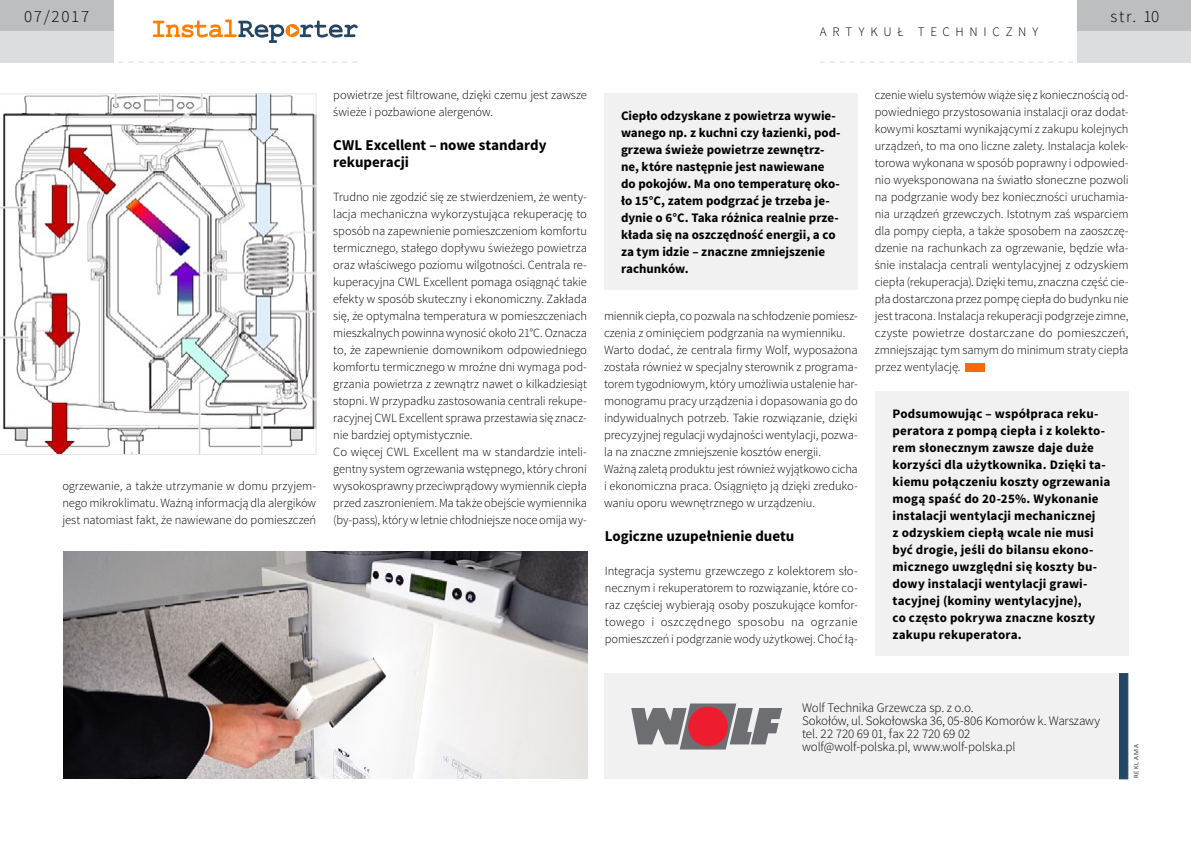
<style>
.page{position:relative;width:1191px;height:842px;background:#fff}
.page>*{position:absolute;margin:0;border:0;box-sizing:border-box;transform-origin:0 0}
.t1{font:300 17px "Source Sans Pro";letter-spacing:.1em;color:#000}
.t2{font:700 15px/17px "Source Sans Pro";letter-spacing:-.005em;color:#000}
.t3{font:700 13px/17px "Source Sans Pro";letter-spacing:.01em;color:#000}
.t4{font:300 13px/13px "Source Sans Pro";letter-spacing:-.005em;color:#000}
.t5{font:300 13px "Source Sans Pro";letter-spacing:.44em;color:#000}
.t6{font:300 12.5px/17px "Source Sans Pro";letter-spacing:-.01em;color:#000}
.t7{font:300 7px "Calibri";letter-spacing:.16em;color:#000}
</style>
<div class="page">
<div style="left:1077px;top:0;width:114px;height:31px;background:#bcbec0"></div>
<div style="left:1077px;top:31px;width:114px;height:31px;background:#dcddde"></div>
<svg style="left:153px;top:20px;width:204px;height:23px"></svg>
<div style="left:0;top:0;width:113px;height:31px;background:#bcbec0"></div>
<div style="left:0;top:31px;width:113px;height:31px;background:#dcddde"></div>
<svg style="left:108px;top:62px;width:249px;height:1px"></svg>
<svg style="left:820px;top:62px;width:263px;height:1px"></svg>
<div style="left:965px;top:363px;width:20px;height:8px;background:#ff6a00"></div>
<div style="left:604px;top:673px;width:524px;height:106px;background:#f1f1f2"></div>
<div style="left:1119px;top:673px;width:8px;height:106px;background:#244564"></div>
<svg style="left:631px;top:703px;width:151px;height:46px"></svg>
<div style="left:688px;top:707px;width:40px;height:39px;background:#ed1c2e;border-radius:50%"></div>
<div style="left:875px;top:391px;width:253px;height:265px;background:#f1f1f2"></div>
<svg style="left:0;top:94px;width:316px;height:361px"></svg>
<img style="left:63px;top:552px;width:525px;height:226px">
<div style="left:604px;top:93px;width:253px;height:196px;background:#f1f1f2"></div>
<h1 class="t1" style="left:24px;top:6px;width:67px">07/2017</h1>
<h1 class="t1" style="left:1110px;top:6px;width:50px">str. 10</h1>
<p class="t5" style="left:820px;top:24px;width:220px">artykuł techniczny</p>
<p class="t6" style="left:62px;top:478px;width:255px;text-align:justify">ogrzewanie, a także utrzymanie w domu przyjem&shy;nego mikroklimatu. Ważną informacją dla alergików jest natomiast fakt, że nawiewane do pomieszczeń</p>
<p class="t6" style="left:333px;top:87px;width:255px">powietrze jest filtrowane, dzięki czemu jest zawsze świeże i pozbawione alergenów.</p>
<p class="t2" style="left:333px;top:137px;width:215px">CWL Excellent – nowe standardy rekuperacji</p>
<p class="t6" style="left:333px;top:189px;width:255px">Trudno nie zgodzić się ze stwierdzeniem, że wenty&shy;lacja mechaniczna wykorzystująca rekuperację to sposób na zapewnienie pomieszczeniom komfortu termicznego, stałego dopływu świeżego powietrza oraz właściwego poziomu wilgotności. Centrala re&shy;kuperacyjna CWL Excellent pomaga osiągnąć takie efekty w sposób skuteczny i ekonomiczny. Zakłada się, że optymalna temperatura w pomieszczeniach mieszkalnych powinna wynosić około 21°C. Oznacza to, że zapewnienie domownikom odpowiedniego komfortu termicznego w mroźne dni wymaga pod&shy;grzania powietrza z zewnątrz nawet o kilkadziesiąt stopni. W przypadku zastosowania centrali rekupe&shy;racyjnej CWL Excellent sprawa przestawia się znacz&shy;nie bardziej optymistycznie.<br>Co więcej CWL Excellent ma w standardzie inteli&shy;gentny system ogrzewania wstępnego, który chroni wysokosprawny przeciwprądowy wymiennik ciepła przed zaszronieniem. Ma także obejście wymiennika (by-pass), który w letnie chłodniejsze noce omija wy-</p>
<p class="t3" style="left:621px;top:107px;width:221px">Ciepło odzyskane z powietrza wywie&shy;wanego np. z kuchni czy łazienki, pod&shy;grzewa świeże powietrze zewnętrz&shy;ne, które następnie jest nawiewane do pokojów. Ma ono temperaturę oko&shy;ło 15°C, zatem podgrzać je trzeba je&shy;dynie o 6°C. Taka różnica realnie prze&shy;kłada się na oszczędność energii, a co za tym idzie – znaczne zmniejszenie rachunków.</p>
<p class="t6" style="left:604px;top:308px;width:255px">miennik ciepła, co pozwala na schłodzenie pomiesz&shy;czenia z ominięciem podgrzania na wymienniku.<br>Warto dodać, że centrala firmy Wolf, wyposażona została również w specjalny sterownik z programa&shy;torem tygodniowym, który umożliwia ustalenie har&shy;monogramu pracy urządzenia i dopasowania go do indywidualnych potrzeb. Takie rozwiązanie, dzięki precyzyjnej regulacji wydajności wentylacji, pozwa&shy;la na znaczne zmniejszenie kosztów energii.<br>Ważną zaletą produktu jest również wyjątkowo cicha i ekonomiczna praca. Osiągnięto ją dzięki zreduko&shy;waniu oporu wewnętrznego w urządzeniu.</p>
<p class="t2" style="left:605px;top:528px;width:191px">Logiczne uzupełnienie duetu</p>
<p class="t6" style="left:605px;top:563px;width:254px;text-align:justify">Integracja systemu grzewczego z kolektorem sło&shy;necznym i rekuperatorem to rozwiązanie, które co&shy;raz częściej wybierają osoby poszukujące komfor&shy;towego i oszczędnego sposobu na ogrzanie pomieszczeń i podgrzanie wody użytkowej. Choć łą-</p>
<p class="t6" style="left:874px;top:87px;width:255px;text-align:justify">czenie wielu systemów wiąże się z koniecznością od&shy;powiedniego przystosowania instalacji oraz dodat&shy;kowymi kosztami wynikającymi z zakupu kolejnych urządzeń, to ma ono liczne zalety. Instalacja kolek&shy;torowa wykonana w sposób poprawny i odpowied&shy;nio wyeksponowana na światło słoneczne pozwoli na podgrzanie wody bez konieczności uruchamia&shy;nia urządzeń grzewczych. Istotnym zaś wsparciem dla pompy ciepła, a także sposobem na zaoszczę&shy;dzenie na rachunkach za ogrzewanie, będzie wła&shy;śnie instalacja centrali wentylacyjnej z odzyskiem ciepła (rekuperacja). Dzięki temu, znaczna część cie&shy;pła dostarczona przez pompę ciepła do budynku nie jest tracona. Instalacja rekuperacji podgrzeje zimne, czyste powietrze dostarczane do pomieszczeń, zmniejszając tym samym do minimum straty ciepła przez wentylację.</p>
<p class="t3" style="left:892px;top:406px;width:219px">Podsumowując – współpraca reku&shy;peratora z pompą ciepła i z kolekto&shy;rem słonecznym zawsze daje duże korzyści dla użytkownika. Dzięki ta&shy;kiemu połączeniu koszty ogrzewania mogą spaść do 20-25%. Wykonanie instalacji wentylacji mechanicznej<br>z odzyskiem ciepłą wcale nie musi być drogie, jeśli do bilansu ekono&shy;micznego uwzględni się koszty bu&shy;dowy instalacji wentylacji grawi&shy;tacyjnej (kominy wentylacyjne),<br>co często pokrywa znaczne koszty zakupu rekuperatora.</p>
<p class="t4" style="left:802px;top:701px;width:299px">Wolf Technika Grzewcza sp. z o.o.<br>Sokołów, ul. Sokołowska 36, 05-806 Komorów k. Warszawy tel. 22 720 69 01, fax 22 720 69 02<br>wolf@wolf-polska.pl, www.wolf-polska.pl</p>
<p class="t7" style="left:1132px;top:778px;width:36px;rotate:-90deg">reklama</p>
</div>
